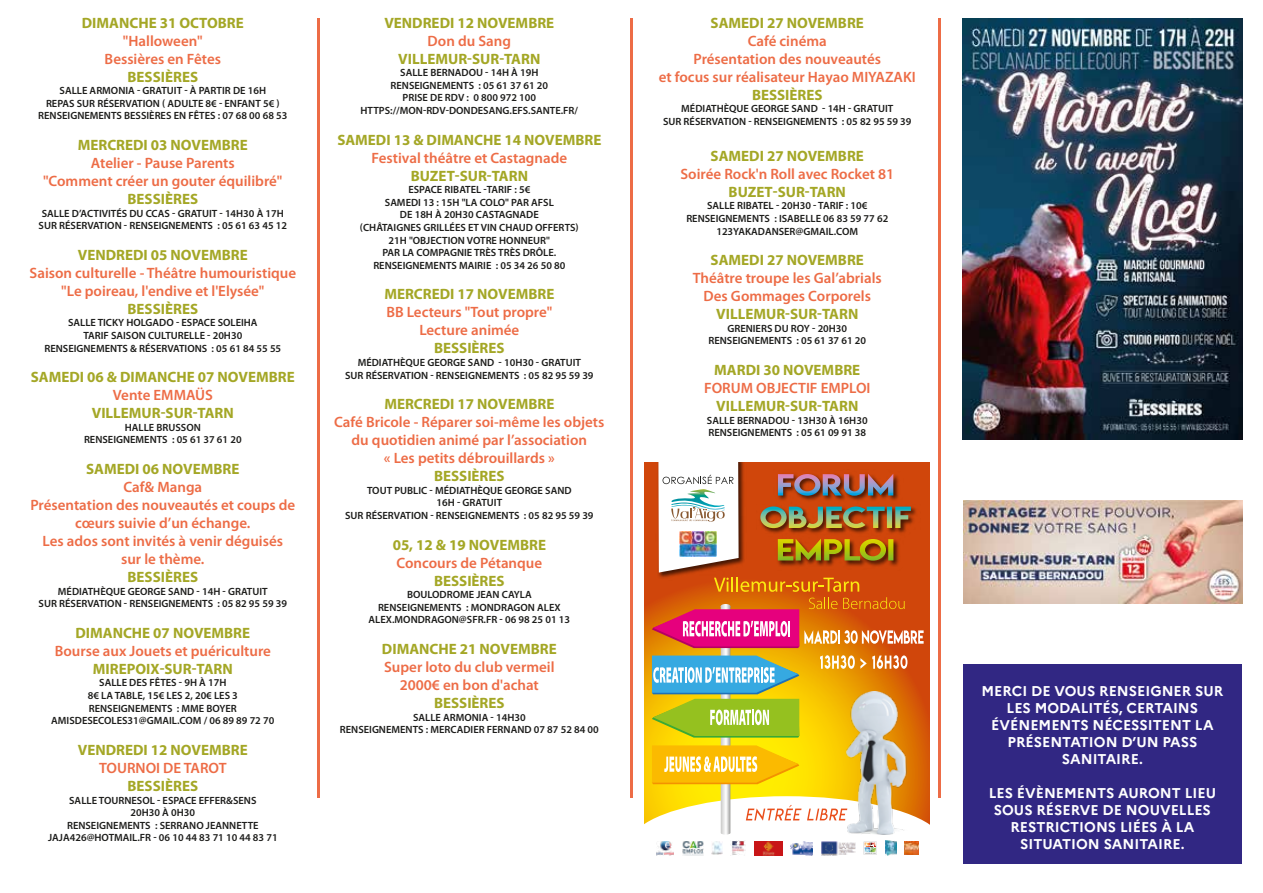
<style>
.page{position:relative;width:1263px;height:893px;background:#fff}
.page>*{position:absolute;margin:0;border:0;box-sizing:border-box;transform-origin:0 0}
.t1{font:600 15px/18px "Myriad Pro";color:#ed6c46;text-align:center}
.t2{font:700 15px "Myriad Pro";color:#a4a726}
.t3{font:700 14.1px/17px "Marianne";color:#fff;text-align:center}
.t4{font:600 10.5px/12.6px "Myriad Pro";color:#1d1d1b;text-align:center}
</style>
<div class="page">
<hr style="left:317px;top:19px;width:2px;height:779px;background:#ed6c46">
<hr style="left:939px;top:19px;width:2px;height:779px;background:#ed6c46">
<hr style="left:630px;top:19px;width:3px;height:779px;background:#ed6c46">
<img style="left:962px;top:19px;width:281px;height:420px">
<img style="left:963px;top:500px;width:280px;height:103px">
<img style="left:645px;top:462px;width:285px;height:394px">
<div style="left:963px;top:664px;width:279px;height:200px;background:#312783"></div>
<h1 class="t2" style="left:82px;top:13px;width:163px">DIMANCHE 31 OCTOBRE</h1>
<h1 class="t1" style="left:105px;top:31px;width:118px">"Halloween"<br>Bessières en Fêtes</h1>
<h1 class="t2" style="left:128px;top:67px;width:72px">BESSIÈRES</h1>
<p class="t4" style="left:38px;top:84px;width:251px">SALLE ARMONIA - GRATUIT - À PARTIR DE 16H<br>REPAS SUR RÉSERVATION ( ADULTE 8€ - ENFANT 5€ )<br>RENSEIGNEMENTS BESSIÈRES EN FÊTES : 07 68 00 68 53</p>
<h1 class="t2" style="left:78px;top:135px;width:171px">MERCREDI 03 NOVEMBRE</h1>
<h1 class="t1" style="left:43px;top:154px;width:241px">Atelier - Pause Parents<br>"Comment créer un gouter équilibré"</h1>
<h1 class="t2" style="left:128px;top:189px;width:72px">BESSIÈRES</h1>
<p class="t4" style="left:39px;top:207px;width:250px">SALLE D’ACTIVITÉS DU CCAS - GRATUIT - 14H30 À 17H<br>SUR RÉSERVATION - RENSEIGNEMENTS : 05 61 63 45 12</p>
<h1 class="t2" style="left:78px;top:245px;width:171px">VENDREDI 05 NOVEMBRE</h1>
<h1 class="t1" style="left:30px;top:263px;width:268px">Saison culturelle - Théâtre humouristique "Le poireau, l'endive et l'Elysée"</h1>
<h1 class="t2" style="left:128px;top:299px;width:72px">BESSIÈRES</h1>
<p class="t4" style="left:44px;top:316px;width:238px">SALLE TICKY HOLGADO - ESPACE SOLEIHA<br>TARIF SAISON CULTURELLE - 20H30<br>RENSEIGNEMENTS &amp; RÉSERVATIONS : 05 61 84 55 55</p>
<h1 class="t2" style="left:31px;top:367px;width:266px">SAMEDI 06 &amp; DIMANCHE 07 NOVEMBRE</h1>
<h1 class="t1" style="left:113px;top:386px;width:101px">Vente EMMAÜS</h1>
<h1 class="t2" style="left:92px;top:403px;width:144px">VILLEMUR-SUR-TARN</h1>
<p class="t4" style="left:84px;top:421px;width:159px">HALLE BRUSSON<br>RENSEIGNEMENTS : 05 61 37 61 20</p>
<h1 class="t2" style="left:86px;top:459px;width:155px">SAMEDI 06 NOVEMBRE</h1>
<h1 class="t1" style="left:30px;top:478px;width:266px">Caf&amp; Manga<br>Présentation des nouveautés et coups de cœurs suivie d’un échange.<br>Les ados sont invités à venir déguisés<br>sur le thème.</h1>
<h1 class="t2" style="left:128px;top:567px;width:72px">BESSIÈRES</h1>
<p class="t4" style="left:39px;top:585px;width:250px">MÉDIATHÈQUE GEORGE SAND - 14H - GRATUIT<br>SUR RÉSERVATION - RENSEIGNEMENTS : 05 82 95 59 39</p>
<h1 class="t2" style="left:75px;top:623px;width:176px">DIMANCHE 07 NOVEMBRE</h1>
<h1 class="t1" style="left:55px;top:641px;width:218px">Bourse aux Jouets et puériculture</h1>
<h1 class="t2" style="left:93px;top:659px;width:141px">MIREPOIX-SUR-TARN</h1>
<p class="t4" style="left:51px;top:676px;width:225px">SALLE DES FÊTES - 9H À 17H<br>8€ LA TABLE, 15€ LES 2, 20€ LES 3<br>RENSEIGNEMENTS : MME BOYER<br>AMISDESECOLES31@GMAIL.COM / 06 89 89 72 70</p>
<h1 class="t2" style="left:78px;top:740px;width:171px">VENDREDI 12 NOVEMBRE</h1>
<h1 class="t1" style="left:99px;top:758px;width:129px">TOURNOI DE TAROT</h1>
<h1 class="t2" style="left:128px;top:776px;width:72px">BESSIÈRES</h1>
<p class="t4" style="left:48px;top:793px;width:231px">SALLE TOURNESOL - ESPACE EFFER&amp;SENS<br>20H30 À 0H30<br>RENSEIGNEMENTS : SERRANO JEANNETTE<br>JAJA426@HOTMAIL.FR - 06 10 44 83 71 10 44 83 71</p>
<h1 class="t2" style="left:384px;top:13px;width:171px">VENDREDI 12 NOVEMBRE</h1>
<h1 class="t1" style="left:428px;top:31px;width:85px">Don du Sang</h1>
<h1 class="t2" style="left:398px;top:49px;width:144px">VILLEMUR-SUR-TARN</h1>
<p class="t4" style="left:361px;top:66px;width:219px">SALLE BERNADOU - 14H À 19H<br>RENSEIGNEMENTS : 05 61 37 61 20<br>PRISE DE RDV : 0 800 972 100<br>HTTPS://MON-RDV-DONDESANG.EFS.SANTE.FR/</p>
<h1 class="t2" style="left:337px;top:130px;width:266px">SAMEDI 13 &amp; DIMANCHE 14 NOVEMBRE</h1>
<h1 class="t1" style="left:372px;top:148px;width:197px">Festival théâtre et Castagnade</h1>
<h1 class="t2" style="left:411px;top:166px;width:119px">BUZET-SUR-TARN</h1>
<p class="t4" style="left:360px;top:183px;width:220px">ESPACE RIBATEL -TARIF : 5€<br>SAMEDI 13 : 15H "LA COLO" PAR AFSL<br>DE 18H À 20H30 CASTAGNADE<br>(CHÂTAIGNES GRILLÉES ET VIN CHAUD OFFERTS)<br>21H "OBJECTION VOTRE HONNEUR"<br>PAR LA COMPAGNIE TRÈS TRÈS DRÔLE.<br>RENSEIGNEMENTS MAIRIE : 05 34 26 50 80</p>
<h1 class="t2" style="left:384px;top:285px;width:171px">MERCREDI 17 NOVEMBRE</h1>
<h1 class="t1" style="left:386px;top:303px;width:167px">BB Lecteurs "Tout propre"<br>Lecture animée</h1>
<h1 class="t2" style="left:434px;top:339px;width:72px">BESSIÈRES</h1>
<p class="t4" style="left:345px;top:356px;width:250px">MÉDIATHÈQUE GEORGE SAND - 10H30 - GRATUIT<br>SUR RÉSERVATION - RENSEIGNEMENTS : 05 82 95 59 39</p>
<h1 class="t2" style="left:384px;top:394px;width:171px">MERCREDI 17 NOVEMBRE</h1>
<h1 class="t1" style="left:334px;top:413px;width:272px">Café Bricole - Réparer soi-même les objets du quotidien animé par l’association<br>« Les petits débrouillards »</h1>
<h1 class="t2" style="left:434px;top:466px;width:72px">BESSIÈRES</h1>
<p class="t4" style="left:345px;top:484px;width:250px">TOUT PUBLIC - MÉDIATHÈQUE GEORGE SAND<br>16H - GRATUIT<br>SUR RÉSERVATION - RENSEIGNEMENTS : 05 82 95 59 39</p>
<h1 class="t2" style="left:393px;top:535px;width:155px">05, 12 &amp; 19 NOVEMBRE</h1>
<h1 class="t1" style="left:396px;top:553px;width:147px">Concours de Pétanque</h1>
<h1 class="t2" style="left:434px;top:571px;width:72px">BESSIÈRES</h1>
<p class="t4" style="left:369px;top:588px;width:203px">BOULODROME JEAN CAYLA<br>RENSEIGNEMENTS : MONDRAGON ALEX<br>ALEX.MONDRAGON@SFR.FR - 06 98 25 01 13</p>
<h1 class="t2" style="left:382px;top:639px;width:176px">DIMANCHE 21 NOVEMBRE</h1>
<h1 class="t1" style="left:384px;top:658px;width:172px">Super loto du club vermeil<br>2000€ en bon d'achat</h1>
<h1 class="t2" style="left:434px;top:693px;width:72px">BESSIÈRES</h1>
<p class="t4" style="left:340px;top:711px;width:260px">SALLE ARMONIA - 14H30<br>RENSEIGNEMENTS : MERCADIER FERNAND 07 87 52 84 00</p>
<h1 class="t2" style="left:711px;top:13px;width:155px">SAMEDI 27 NOVEMBRE</h1>
<h1 class="t1" style="left:659px;top:31px;width:259px">Café cinéma<br>Présentation des nouveautés<br>et focus sur réalisateur Hayao MIYAZAKI</h1>
<h1 class="t2" style="left:752px;top:85px;width:72px">BESSIÈRES</h1>
<p class="t4" style="left:663px;top:102px;width:250px">MÉDIATHÈQUE GEORGE SAND - 14H - GRATUIT<br>SUR RÉSERVATION - RENSEIGNEMENTS : 05 82 95 59 39</p>
<h1 class="t2" style="left:711px;top:146px;width:155px">SAMEDI 27 NOVEMBRE</h1>
<h1 class="t1" style="left:680px;top:164px;width:215px">Soirée Rock'n Roll avec Rocket 81</h1>
<h1 class="t2" style="left:729px;top:182px;width:119px">BUZET-SUR-TARN</h1>
<p class="t4" style="left:686px;top:199px;width:203px">SALLE RIBATEL - 20H30 - TARIF : 10€<br>RENSEIGNEMENTS : ISABELLE 06 83 59 77 62<br>123YAKADANSER@GMAIL.COM</p>
<h1 class="t2" style="left:711px;top:250px;width:155px">SAMEDI 27 NOVEMBRE</h1>
<h1 class="t1" style="left:693px;top:269px;width:191px">Théâtre troupe les Gal’abrials<br>Des Gommages Corporels</h1>
<h1 class="t2" style="left:716px;top:304px;width:144px">VILLEMUR-SUR-TARN</h1>
<p class="t4" style="left:708px;top:322px;width:159px">GRENIERS DU ROY - 20H30<br>RENSEIGNEMENTS : 05 61 37 61 20</p>
<h1 class="t2" style="left:714px;top:360px;width:148px">MARDI 30 NOVEMBRE</h1>
<h1 class="t1" style="left:704px;top:379px;width:168px">FORUM OBJECTIF EMPLOI</h1>
<h1 class="t2" style="left:716px;top:396px;width:144px">VILLEMUR-SUR-TARN</h1>
<p class="t4" style="left:707px;top:414px;width:162px;text-align:left">SALLE BERNADOU - 13H30 À 16H30<br>RENSEIGNEMENTS : 05 61 09 91 38</p>
<h2 class="t3" style="left:981px;top:682px;width:243px">MERCI DE VOUS RENSEIGNER SUR<br>LES MODALITÉS, CERTAINS<br>ÉVÉNEMENTS NÉCESSITENT LA<br>PRÉSENTATION D’UN PASS<br>SANITAIRE.</h2>
<h2 class="t3" style="left:989px;top:784px;width:229px">LES ÉVÈNEMENTS AURONT LIEU<br>SOUS RÉSERVE DE NOUVELLES<br>RESTRICTIONS LIÉES À LA<br>SITUATION SANITAIRE.</h2>
</div>
